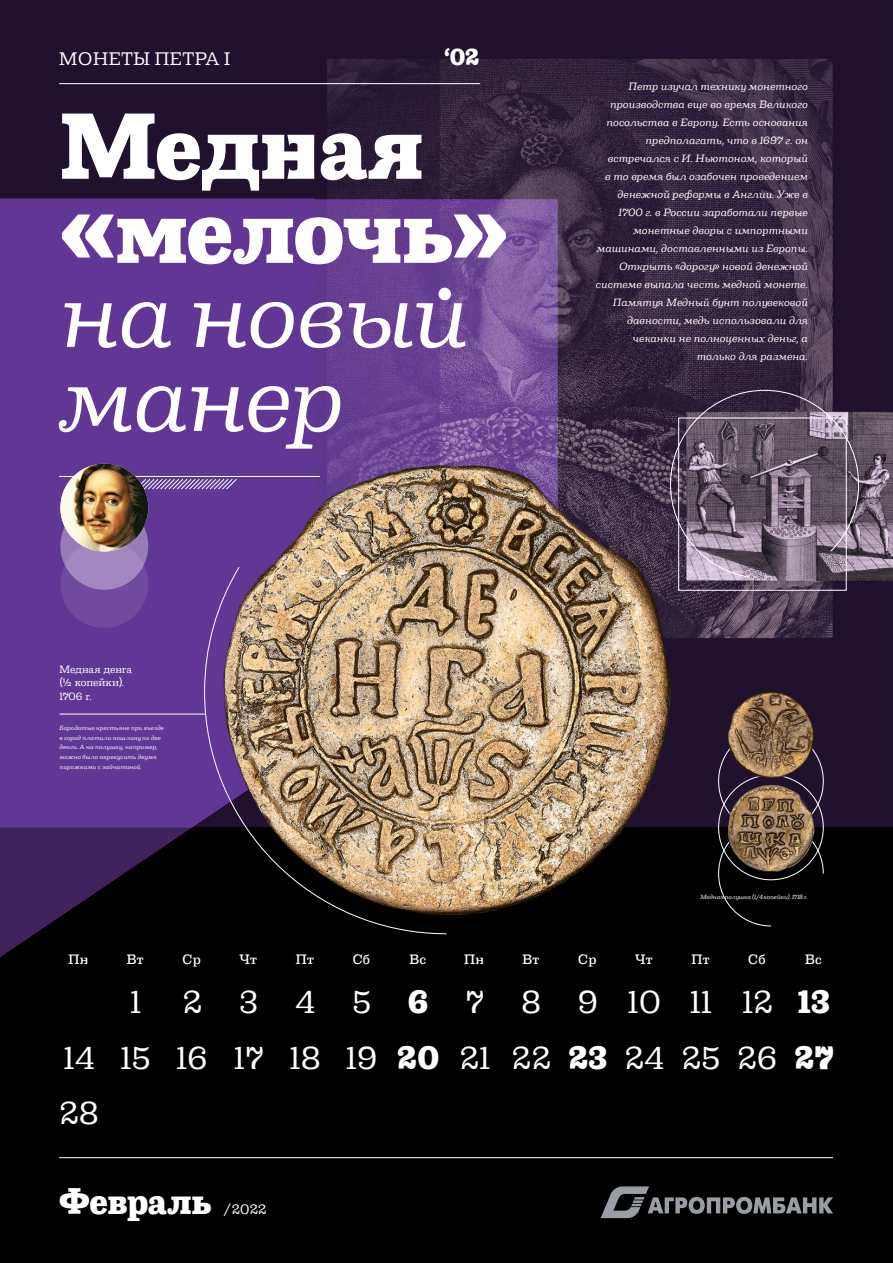
<style>
.page{position:relative;width:893px;height:1263px;background:#fff}
.page>*{position:absolute;margin:0;border:0;box-sizing:border-box;transform-origin:0 0}
.t1{font:800 92.25px/84.1px "Capital Serif";letter-spacing:-.015em;color:#fff}
.t2{font:italic 92.25px/84.1px "Capital Serif";letter-spacing:-.01em;color:#fff}
.t3{font:800 36px "Capital Serif";letter-spacing:-.01em;color:#fff}
.t4{font:31.5px/56px "Capital Serif";letter-spacing:.025em;color:#fff}
.t5{font:800 31.5px/56px "Capital Serif";letter-spacing:.025em;color:#fff;text-align:center}
.t6{font:800 22.5px "Capital Serif";color:#fff}
.t7{font:18px "Capital Serif";letter-spacing:.04em;color:#fff}
.t8{font:500 13.5px "Capital Serif";letter-spacing:.025em;color:#fff}
.t9{font:13.5px "Capital Serif";color:#fff}
.t10{font:italic 10.5px/18px "Capital Serif";letter-spacing:.01em;color:#fff;text-align:right}
.t11{font:10.5px/13.5px "Capital Serif";letter-spacing:-.01em;color:#fff}
.t12{font:italic 6px/9.8px "Capital Serif";letter-spacing:.025em;color:#fff}
.t13{font:italic 6px "Capital Serif";color:#fff}
</style>
<div class="page">
<img style="left:0;top:0;width:893px;height:827px">
<div style="left:0;top:827px;width:893px;height:436px;background:#000"></div>
<svg style="left:0;top:198px;width:472px;height:737px;fill:#623695"></svg>
<svg style="left:0;top:827px;width:191px;height:130px"></svg>
<svg style="left:718px;top:821px;width:106px;height:105px"></svg>
<div style="left:438px;top:288px;width:13px;height:12px;background:#fff;border-radius:50%"></div>
<img style="left:223px;top:463px;width:449px;height:453px">
<svg style="left:670px;top:390px;width:189px;height:187px"></svg>
<div style="left:678px;top:418px;width:168px;height:172px;border:1px solid #fff"></div>
<hr style="left:60px;top:714px;width:146px;height:1px;background:#fff">
<img style="left:204px;top:567px;width:243px;height:367px">
<img style="left:727px;top:785px;width:87px;height:87px">
<img style="left:727px;top:692px;width:87px;height:87px">
<svg style="left:138px;top:479px;width:99px;height:11px"></svg>
<hr style="left:59px;top:83px;width:421px;height:1px;background:#fff">
<hr style="left:59px;top:476px;width:261px;height:1px;background:#fff">
<svg style="left:60px;top:502px;width:88px;height:88px"></svg>
<svg style="left:60px;top:540px;width:88px;height:88px;fill:#71499f"></svg>
<img style="left:60px;top:464px;width:88px;height:87px;border-radius:44px">
<hr style="left:59px;top:1157px;width:774px;height:1px;background:#fff">
<svg style="left:601px;top:1186px;width:232px;height:32px"></svg>
<h3 class="t7" style="left:59px;top:46px;width:172px">МОНЕТЫ ПЕТРА I</h3>
<h3 class="t6" style="left:444px;top:42px;width:36px">‘02</h3>
<h1 class="t1" style="left:60px;top:104px;width:450px">Медная «мелочь»</h1>
<h1 class="t2" style="left:60px;top:272px;width:411px">на новыи манер</h1>
<p class="t11" style="left:60px;top:662px;width:74px">Медная денга (½ копейки).<br>1706 г.</p>
<p class="t12" style="left:60px;top:723px;width:106px">Бородатые крестьяне при въезде в город платили пошлину по две денги. А на полушку, например, можно было перекусить двумя пирожками с зайчатиной.</p>
<p class="t10" style="left:596px;top:77px;width:214px">Петр изучал технику монетного производства еще во время Великого посольства в Европу. Есть основания предполагать, что в 1697 г. он встречался с И. Ньютоном, который<br>в то время был озабочен проведением денежной реформы в Англии. Уже в<br>1700 г. в России заработали первые монетные дворы с импортными машинами, доставленными из Европы.<br>Открыть «дорогу» новой денежной системе выпала честь медной монете.<br>Памятуя Медный бунт полувековой давности, медь использовали для чеканки не полноценных деньг, а только для размена.</p>
<p class="t13" style="left:700px;top:892px;width:109px">Медная полушка (1/4 копейки). 1718 г.</p>
<p class="t8" style="left:69px;top:950px;width:22px">Пн</p>
<p class="t8" style="left:127px;top:950px;width:18px">Вт</p>
<p class="t8" style="left:183px;top:950px;width:20px">Ср</p>
<p class="t8" style="left:239px;top:950px;width:19px">Чт</p>
<p class="t8" style="left:296px;top:950px;width:20px">Пт</p>
<p class="t8" style="left:353px;top:950px;width:19px">Сб</p>
<p class="t8" style="left:409px;top:950px;width:18px">Вс</p>
<p class="t8" style="left:464px;top:950px;width:22px">Пн</p>
<p class="t8" style="left:522px;top:950px;width:18px">Вт</p>
<p class="t8" style="left:578px;top:950px;width:20px">Ср</p>
<p class="t8" style="left:635px;top:950px;width:19px">Чт</p>
<p class="t8" style="left:691px;top:950px;width:20px">Пт</p>
<p class="t8" style="left:748px;top:950px;width:19px">Сб</p>
<p class="t8" style="left:805px;top:950px;width:18px">Вс</p>
<h3 class="t4" style="left:60px;top:1030px;width:41px;line-height:54.5px">14<br>28</h3>
<h3 class="t4" style="left:121px;top:974px;width:31px;text-align:center">1<br>15</h3>
<h3 class="t4" style="left:176px;top:974px;width:33px">2<br>16</h3>
<h3 class="t4" style="left:234px;top:974px;width:30px">3<br>17</h3>
<h3 class="t4" style="left:290px;top:974px;width:32px">4<br>18</h3>
<h3 class="t4" style="left:346px;top:974px;width:33px">5<br>19</h3>
<h3 class="t5" style="left:397px;top:974px;width:43px">6<br>20</h3>
<h3 class="t4" style="left:460px;top:974px;width:32px">7<br>21</h3>
<h3 class="t4" style="left:512px;top:974px;width:40px;text-align:center">8<br>22</h3>
<h3 class="t4" style="left:578px;top:974px;width:22px">9</h3>
<h3 class="t5" style="left:568px;top:1030px;width:40px">23</h3>
<h3 class="t4" style="left:628px;top:974px;width:94px;text-align:right">10 11<br>25</h3>
<h3 class="t4" style="left:737px;top:974px;width:42px">12<br>26</h3>
<h3 class="t5" style="left:798px;top:974px;width:33px">13</h3>
<h3 class="t4" style="left:625px;top:1030px;width:41px">24</h3>
<h3 class="t5" style="left:794px;top:1030px;width:41px">27</h3>
<h2 class="t3" style="left:59px;top:1176px;width:154px">Февраль</h2>
<p class="t9" style="left:223px;top:1200px;width:45px">/2022</p>
</div>
